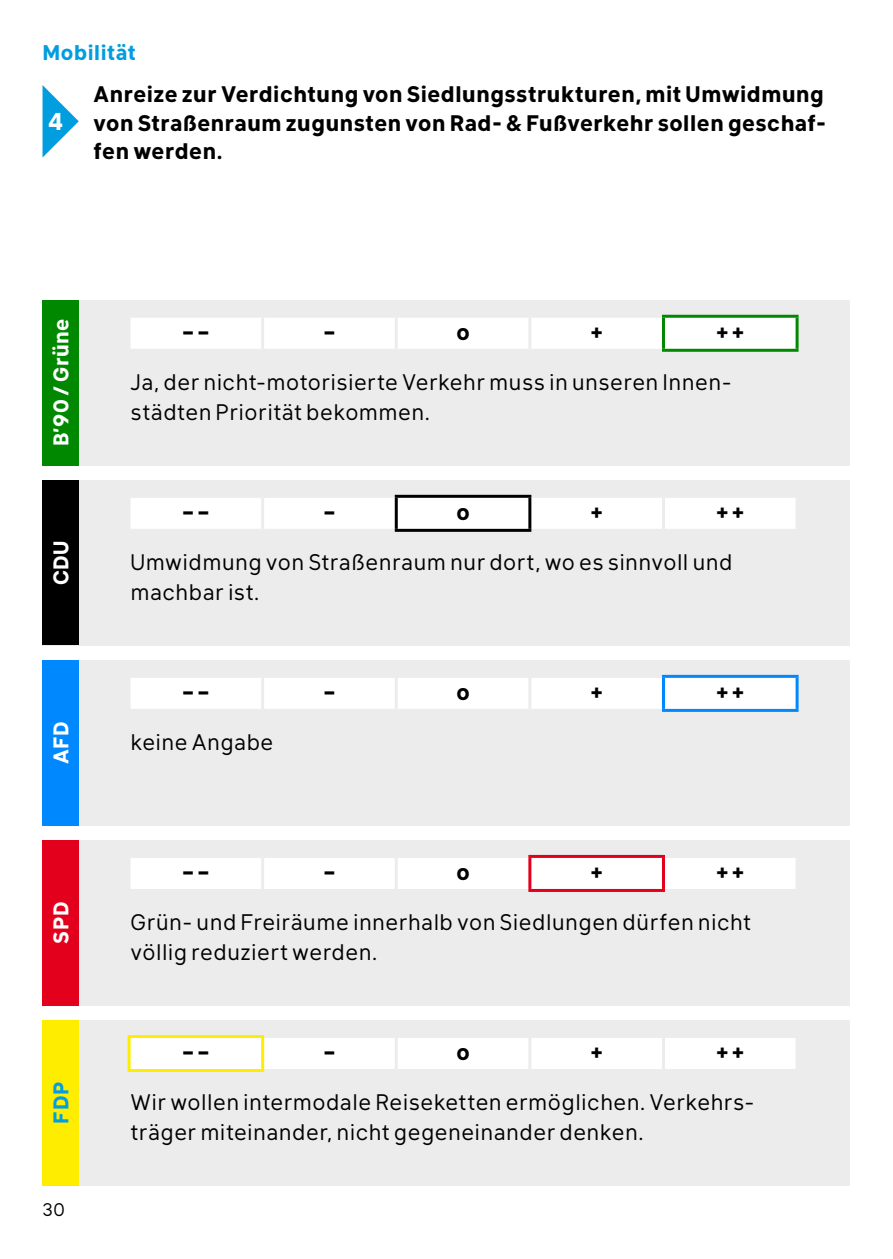
<style>
.page{position:relative;width:893px;height:1259px;background:#fff}
.page>*{position:absolute;margin:0;border:0;box-sizing:border-box;transform-origin:0 0}
.t1{font:700 24px "Klima";color:#fff}
.t2{font:22.2px/30px "Klima";letter-spacing:.025em;color:#000}
.t3{font:700 22.2px/28.5px "Klima";letter-spacing:.025em;color:#000;text-align:justify}
.t4{font:700 21px "Klima";letter-spacing:.02em;color:#fff}
.t5{font:700 21px "Klima";letter-spacing:.025em;color:#009edf}
.t6{font:700 21px "Klima";color:#009ee3}
.t7{font:18px "Klima";color:#000}
</style>
<div class="page">
<div style="left:43px;top:1020px;width:807px;height:165px;background:#ececec"></div>
<div style="left:131px;top:1038px;width:665px;height:31px;background:#fff"></div>
<hr style="left:395px;top:1038px;width:3px;height:31px;background:#ececec">
<hr style="left:528px;top:1038px;width:3px;height:31px;background:#ececec">
<hr style="left:662px;top:1038px;width:3px;height:31px;background:#ececec">
<hr style="left:128px;top:1035px;width:136px;height:3px;background:#ffed00">
<hr style="left:128px;top:1038px;width:3px;height:31px;background:#ffed00">
<hr style="left:261px;top:1038px;width:3px;height:31px;background:#ffed00">
<hr style="left:128px;top:1069px;width:136px;height:3px;background:#ffed00">
<div style="left:43px;top:840px;width:807px;height:165px;background:#ececec"></div>
<div style="left:131px;top:858px;width:665px;height:31px;background:#fff"></div>
<hr style="left:261px;top:858px;width:3px;height:31px;background:#ececec">
<hr style="left:395px;top:858px;width:3px;height:31px;background:#ececec">
<hr style="left:528px;top:855px;width:137px;height:3px;background:#e3001c">
<hr style="left:528px;top:858px;width:3px;height:31px;background:#e3001c">
<hr style="left:662px;top:858px;width:3px;height:31px;background:#e3001c">
<hr style="left:528px;top:889px;width:137px;height:3px;background:#e3001c">
<div style="left:43px;top:660px;width:807px;height:165px;background:#ececec"></div>
<div style="left:131px;top:678px;width:665px;height:31px;background:#fff"></div>
<hr style="left:261px;top:678px;width:3px;height:31px;background:#ececec">
<hr style="left:395px;top:678px;width:3px;height:31px;background:#ececec">
<hr style="left:528px;top:678px;width:3px;height:31px;background:#ececec">
<hr style="left:662px;top:675px;width:137px;height:3px;background:#08f">
<hr style="left:662px;top:678px;width:3px;height:31px;background:#08f">
<hr style="left:796px;top:678px;width:3px;height:31px;background:#08f">
<hr style="left:662px;top:709px;width:137px;height:3px;background:#08f">
<div style="left:43px;top:480px;width:807px;height:165px;background:#ececec"></div>
<div style="left:131px;top:498px;width:665px;height:31px;background:#fff"></div>
<hr style="left:261px;top:498px;width:3px;height:31px;background:#ececec">
<hr style="left:662px;top:498px;width:3px;height:31px;background:#ececec">
<hr style="left:395px;top:495px;width:136px;height:3px;background:#000">
<hr style="left:395px;top:498px;width:3px;height:31px;background:#000">
<hr style="left:528px;top:498px;width:3px;height:31px;background:#000">
<hr style="left:395px;top:529px;width:136px;height:3px;background:#000">
<div style="left:43px;top:300px;width:807px;height:165px;background:#ececec"></div>
<div style="left:131px;top:318px;width:665px;height:31px;background:#fff"></div>
<hr style="left:261px;top:318px;width:3px;height:31px;background:#ececec">
<hr style="left:395px;top:318px;width:3px;height:31px;background:#ececec">
<hr style="left:528px;top:318px;width:3px;height:31px;background:#ececec">
<hr style="left:662px;top:315px;width:137px;height:3px;background:#080">
<hr style="left:662px;top:318px;width:3px;height:31px;background:#080">
<hr style="left:796px;top:318px;width:3px;height:31px;background:#080">
<hr style="left:662px;top:349px;width:137px;height:3px;background:#080">
<svg style="left:43px;top:85px;width:36px;height:72px"></svg>
<div style="left:43px;top:660px;width:36px;height:165px;background:#08f"></div>
<div style="left:43px;top:481px;width:36px;height:164px;background:#000"></div>
<div style="left:43px;top:840px;width:36px;height:165px;background:#e3001c"></div>
<div style="left:43px;top:1020px;width:36px;height:165px;background:#ffed00"></div>
<div style="left:43px;top:300px;width:36px;height:165px;background:#080"></div>
<p class="t5" style="left:43px;top:34px;width:95px">Mobilität</p>
<p class="t1" style="left:48px;top:100px;width:17px">4</p>
<p class="t3" style="left:94px;top:77px;width:734px">Anreize zur Verdichtung von Siedlungsstrukturen, mit Umwidmung von Straßenraum zugunsten von Rad- &amp; Fußverkehr sollen geschaf&shy;fen werden.</p>
<p class="t4" style="left:43px;top:446px;width:129px;rotate:-90deg">B’90 / Grüne</p>
<p class="t4" style="left:43px;top:585px;width:46px;rotate:-90deg">CDU</p>
<p class="t4" style="left:43px;top:764px;width:44px;rotate:-90deg">AFD</p>
<p class="t4" style="left:43px;top:944px;width:45px;rotate:-90deg">SPD</p>
<p class="t6" style="left:43px;top:1124px;width:44px;rotate:-90deg">FDP</p>
<p class="t7" style="left:43px;top:1195px;width:24px">30</p>
<p class="t3" style="left:182px;top:315px;width:30px">––</p>
<p class="t3" style="left:323px;top:315px;width:14px">–</p>
<p class="t3" style="left:456px;top:315px;width:15px">o</p>
<p class="t3" style="left:590px;top:315px;width:15px">+</p>
<p class="t3" style="left:715px;top:315px;width:31px">++</p>
<p class="t2" style="left:131px;top:365px;width:602px">Ja, der nicht-motorisierte Verkehr muss in unseren Innen&shy;städten Priorität bekommen.</p>
<p class="t3" style="left:182px;top:495px;width:30px">––</p>
<p class="t3" style="left:323px;top:495px;width:14px">–</p>
<p class="t3" style="left:456px;top:495px;width:15px">o</p>
<p class="t3" style="left:590px;top:495px;width:15px">+</p>
<p class="t3" style="left:715px;top:495px;width:31px">++</p>
<p class="t2" style="left:131px;top:545px;width:603px">Umwidmung von Straßenraum nur dort, wo es sinnvoll und machbar ist.</p>
<p class="t3" style="left:182px;top:675px;width:30px">––</p>
<p class="t3" style="left:323px;top:675px;width:14px">–</p>
<p class="t3" style="left:456px;top:675px;width:15px">o</p>
<p class="t3" style="left:590px;top:675px;width:15px">+</p>
<p class="t3" style="left:715px;top:675px;width:31px">++</p>
<p class="t2" style="left:131px;top:725px;width:144px">keine Angabe</p>
<p class="t3" style="left:182px;top:855px;width:30px">––</p>
<p class="t3" style="left:323px;top:855px;width:14px">–</p>
<p class="t3" style="left:456px;top:855px;width:15px">o</p>
<p class="t3" style="left:590px;top:855px;width:15px">+</p>
<p class="t3" style="left:715px;top:855px;width:31px">++</p>
<p class="t2" style="left:131px;top:905px;width:622px">Grün- und Freiräume innerhalb von Siedlungen dürfen nicht völlig reduziert werden.</p>
<p class="t3" style="left:182px;top:1035px;width:30px">––</p>
<p class="t3" style="left:323px;top:1035px;width:14px">–</p>
<p class="t3" style="left:456px;top:1035px;width:15px">o</p>
<p class="t3" style="left:590px;top:1035px;width:15px">+</p>
<p class="t3" style="left:715px;top:1035px;width:31px">++</p>
<p class="t2" style="left:131px;top:1085px;width:625px">Wir wollen intermodale Reiseketten ermöglichen. Verkehrs&shy;träger miteinander, nicht gegeneinander denken.</p>
</div>
